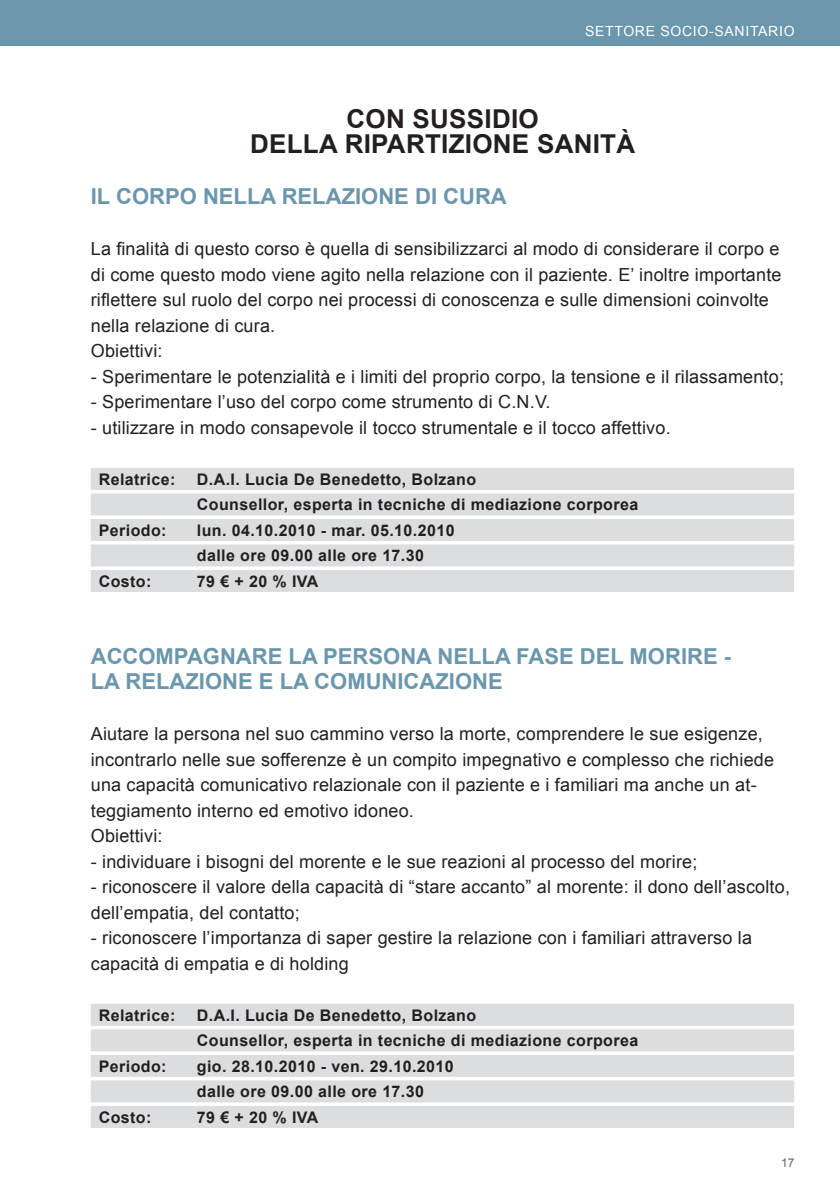
<style>
.page{position:relative;width:840px;height:1191px;background:#fff}
.page>*{position:absolute;margin:0;border:0;box-sizing:border-box;transform-origin:0 0}
.t1{font:700 26px "Arial";letter-spacing:.01em;color:#231f20}
.t2{font:700 22px "Arial";color:#6b97ad}
.t3{font:18px/25.6px "Arial";letter-spacing:.01em;color:#231f20}
.t4{font:700 16px/25.6px "Arial";letter-spacing:.025em;color:#231f20}
.t5{font:14px "Arial";letter-spacing:.05em;color:#fff}
.t6{font:12px "Arial";color:#636366}
</style>
<div class="page">
<div style="left:0;top:0;width:839px;height:45px;background:#6b97ad"></div>
<div style="left:91px;top:468px;width:702px;height:22px;background:#dcdddf"></div>
<div style="left:91px;top:493px;width:702px;height:22px;background:#dcdddf"></div>
<div style="left:91px;top:519px;width:702px;height:22px;background:#dcdddf"></div>
<div style="left:91px;top:544px;width:702px;height:22px;background:#dcdddf"></div>
<div style="left:91px;top:570px;width:702px;height:22px;background:#dcdddf"></div>
<div style="left:91px;top:1003px;width:702px;height:22px;background:#dcdddf"></div>
<div style="left:91px;top:1029px;width:702px;height:22px;background:#dcdddf"></div>
<div style="left:91px;top:1054px;width:702px;height:22px;background:#dcdddf"></div>
<div style="left:91px;top:1080px;width:702px;height:22px;background:#dcdddf"></div>
<div style="left:91px;top:1106px;width:702px;height:22px;background:#dcdddf"></div>
<p class="t5" style="left:584px;top:21px;width:211px">Settore soc io-sanitario</p>
<h1 class="t1" style="left:346px;top:101px;width:83px">Con sussi</h1>
<h1 class="t1" style="left:492px;top:101px;width:33px">dio</h1>
<h1 class="t1" style="left:250px;top:127px;width:37px">della</h1>
<h1 class="t1" style="left:344px;top:127px;width:17px">ripartizione</h1>
<h1 class="t1" style="left:536px;top:127px;width:34px">Sanit</h1>
<h1 class="t1" style="left:616px;top:127px;width:20px">à</h1>
<p class="t2" style="left:91px;top:182px;width:43px">il corpo</p>
<p class="t2" style="left:203px;top:182px;width:16px">nella</p>
<p class="t2" style="left:281px;top:182px;width:15px">relazione</p>
<p class="t2" style="left:415px;top:182px;width:45px">di cura</p>
<p class="t3" style="left:91px;top:236px;width:692px">La finalità di questo corso è quella di sensibilizzarci al modo di considerare il corpo e di come questo modo viene agito nella relazione con il paziente. E’ inoltre importante riflettere sul ruolo del corpo nei processi di conoscenza e sulle dimensioni coinvolte nella relazione di cura.<br>Obiettivi:</p>
<p class="t3" style="left:91px;top:364px;width:694px">- Sperimentare le potenzialità e i limiti del proprio corpo, la tensione e il rilassamento;</p>
<p class="t3" style="left:91px;top:389px;width:461px">- Sperimentare l’uso del corpo come strumento di C.N .V.</p>
<p class="t3" style="left:91px;top:415px;width:581px">- utilizzare in modo consapevole il tocco strumentale e il tocco affettivo.</p>
<p class="t4" style="left:91px;top:467px;width:86px">Relatrice:</p>
<p class="t4" style="left:197px;top:467px;width:442px">D.A.I. Lucia De Benedetto, Bolzano<br>Counsellor, esperta in tecniche di mediazione corporea</p>
<p class="t4" style="left:99px;top:518px;width:69px">Periodo:</p>
<p class="t4" style="left:197px;top:518px;width:259px">lun. 04.10.2010 - mar. 05.10.2010 dalle ore 09.00 alle ore 17.30</p>
<p class="t4" style="left:99px;top:569px;width:54px">Costo:</p>
<p class="t4" style="left:197px;top:569px;width:103px">79 € + 20 % IVA</p>
<p class="t2" style="left:91px;top:641px;width:377px">accompagnare la pe rsona nell</p>
<p class="t2" style="left:494px;top:641px;width:100px">a fase del</p>
<p class="t2" style="left:629px;top:641px;width:103px">morire -</p>
<p class="t2" style="left:91px;top:667px;width:50px">la relazione</p>
<p class="t2" style="left:259px;top:667px;width:71px">ela comunicazione</p>
<p class="t3" style="left:91px;top:721px;width:684px">Aiutare la persona nel suo cammino verso la morte, comprendere le sue esigenze, incontrarlo nelle sue sofferenze è un compito impegnativo e complesso che richiede una capacità comunicativo relazionale con il paziente e i familiari ma anche un at&shy;teggiamento interno ed emotivo idoneo.<br>Obiettivi:</p>
<p class="t3" style="left:91px;top:848px;width:607px">- individuare i bisogni del morente e le sue reazioni al processo del morire;</p>
<p class="t3" style="left:91px;top:874px;width:700px">- riconoscere il valore della capacità di “stare accanto” al morente: il dono dell’ascolto, dell’empatia, del contatto;</p>
<p class="t3" style="left:91px;top:925px;width:662px">- riconoscere l’importanza di saper gestire la relazione con i familiari attraverso la capacità di empatia e di holding</p>
<p class="t4" style="left:91px;top:1003px;width:86px">Relatrice:</p>
<p class="t4" style="left:197px;top:1003px;width:442px">D.A.I. Lucia De Benedetto, Bolzano<br>Counsellor, esperta in tecniche di mediazione corporea</p>
<p class="t4" style="left:99px;top:1054px;width:69px">Periodo:</p>
<p class="t4" style="left:197px;top:1054px;width:258px">gio. 28.10.2010 - ven. 29.10.2010 dalle ore 09.00 alle ore 17.30</p>
<p class="t4" style="left:99px;top:1105px;width:54px">Costo:</p>
<p class="t4" style="left:197px;top:1105px;width:103px">79 € + 20 % IVA</p>
<p class="t6" style="left:780px;top:1154px;width:15px">17</p>
</div>
